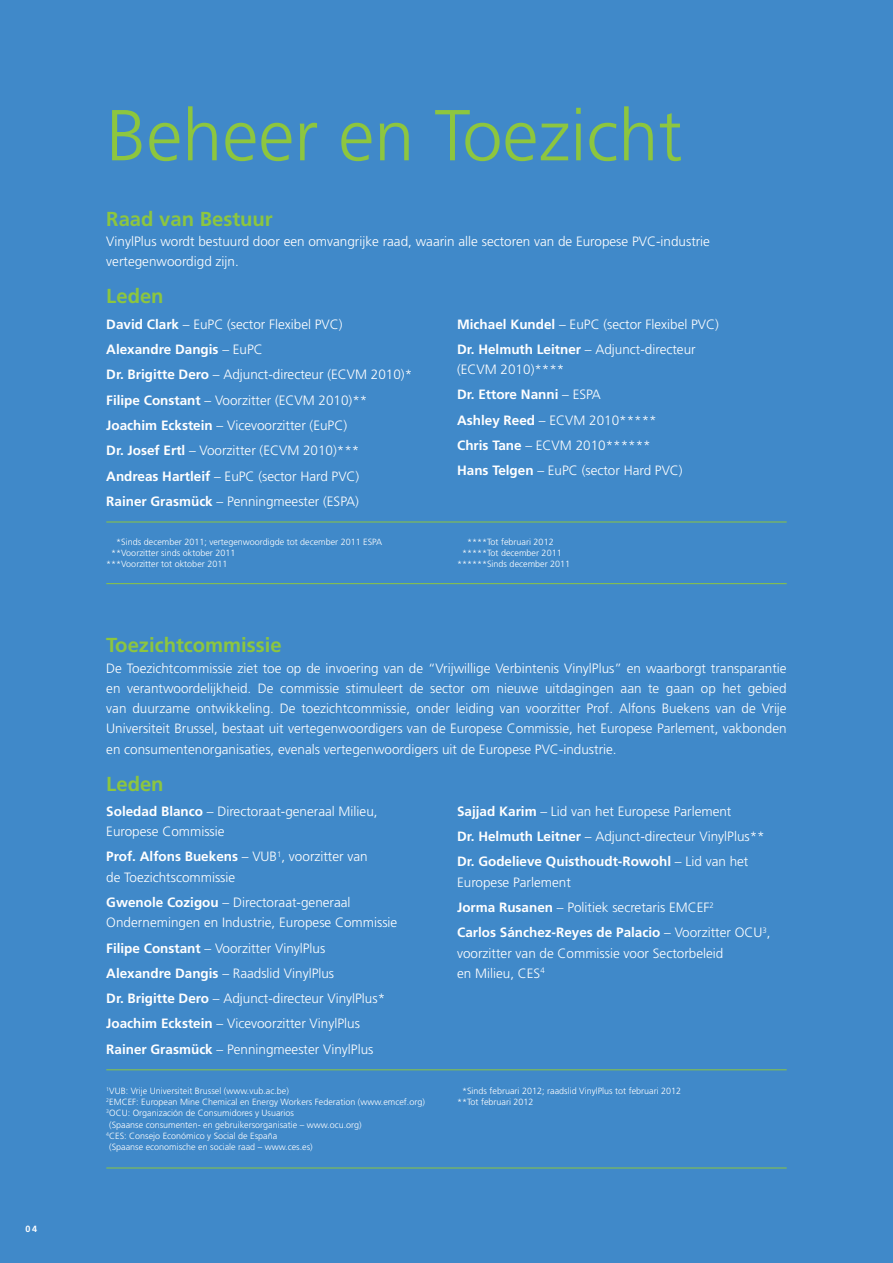
<style>
.page{position:relative;width:893px;height:1263px;background:#4089c9}
.page>*{position:absolute;margin:0;border:0;box-sizing:border-box;transform-origin:0 0}
.t1{font:300 72px "Frutiger LT Std";color:#8dc63f}
.t2{font:700 20.25px "Frutiger LT Std";color:#8dc63f}
.t3{font:300 13.5px/25.3px "Frutiger LT Std";color:#fff}
.t4{font:300 9px/11.2px "Frutiger LT Std";color:#fff}
.t5{font:700 9px "Frutiger LT Std";color:#fff}
.s1{font-weight:700}
</style>
<div class="page">
<hr style="left:106px;top:522px;width:681px;height:1px;background:#8dc63f">
<hr style="left:106px;top:583px;width:681px;height:1px;background:#8dc63f">
<hr style="left:106px;top:1069px;width:681px;height:1px;background:#8dc63f">
<hr style="left:106px;top:1167px;width:681px;height:1px;background:#8dc63f">
<p class="t5" style="left:26px;top:1223px;width:13px">04</p>
<h1 class="t1" style="left:106px;top:95px;width:578px">Beheer en Toezicht</h1>
<h2 class="t2" style="left:106px;top:207px;width:168px">Raad van Bestuur</h2>
<p class="t3" style="left:106px;top:231px;width:605px;line-height:20.2px">VinylPlus wordt bestuurd door een omvangrijke raad, waarin alle sectoren van de Europese PVC-industrie vertegenwoordigd zijn.</p>
<h2 class="t2" style="left:106px;top:284px;width:59px">Leden</h2>
<p class="t3" style="left:106px;top:311px;width:307px"><span class="s1">David Clark</span> – EuPC (sector Flexibel PVC)<br><span class="s1">Alexandre Dangis</span> – EuPC<br><span class="s1">Dr. Brigitte Dero</span> – Adjunct-directeur (ECVM 2010)* <span class="s1">Filipe Constant</span> – Voorzitter (ECVM 2010)** <span class="s1">Joachim Eckstein</span> – Vicevoorzitter (EuPC)<br><span class="s1">Dr. Josef Ertl</span> – Voorzitter (ECVM 2010)*** <span class="s1">Andreas Hartleif</span> – EuPC (sector Hard PVC)<br><span class="s1">Rainer Grasmück</span> – Penningmeester (ESPA)</p>
<p class="t3" style="left:457px;top:311px;width:263px"><span class="s1">Michael Kundel</span> – EuPC (sector Flexibel PVC)<br><span class="s1">Dr. Helmuth Leitner</span> – Adjunct-directeur</p>
<p class="t3" style="left:457px;top:357px;width:227px">(ECVM 2010)****<br><span class="s1">Dr. Ettore Nanni</span> – ESPA<br><span class="s1">Ashley Reed</span> – ECVM 2010*****<br><span class="s1">Chris Tane</span> – ECVM 2010******<br><span class="s1">Hans Telgen</span> – EuPC (sector Hard PVC)</p>
<p class="t4" style="left:116px;top:536px;width:267px">*Sinds december 2011; vertegenwoordigde tot december 2011 ESPA</p>
<p class="t4" style="left:111px;top:547px;width:126px">**Voorzitter sinds oktober 2011</p>
<p class="t4" style="left:106px;top:559px;width:123px">***Voorzitter tot oktober 2011</p>
<p class="t4" style="left:467px;top:536px;width:88px">****Tot februari 2012</p>
<p class="t4" style="left:462px;top:547px;width:101px">*****Tot december 2011</p>
<p class="t4" style="left:457px;top:559px;width:115px">******Sinds december 2011</p>
<h2 class="t2" style="left:106px;top:633px;width:177px">Toezichtcommissie</h2>
<p class="t3" style="left:106px;top:658px;width:682px;line-height:20.2px;text-align:justify">De Toezichtcommissie ziet toe op de invoering van de “Vrijwillige Verbintenis VinylPlus” en waarborgt transparantie en verantwoordelijkheid. De commissie stimuleert de sector om nieuwe uitdagingen aan te gaan op het gebied van duurzame ontwikkeling. De toezichtcommissie, onder leiding van voorzitter Prof. Alfons Buekens van de Vrije Universiteit Brussel, bestaat uit vertegenwoordigers van de Europese Commissie, het Europese Parlement, vakbonden en consumentenorganisaties, evenals vertegenwoordigers uit de Europese PVC-industrie.</p>
<h2 class="t2" style="left:106px;top:771px;width:59px">Leden</h2>
<p class="t3" style="left:106px;top:801px;width:273px;line-height:20.2px"><span class="s1">Soledad Blanco</span> – Directoraat-generaal Milieu,<br>Europese Commissie</p>
<p class="t3" style="left:106px;top:847px;width:263px;line-height:20.2px"><span class="s1">Prof. Alfons Buekens</span> – VUB<sup>1</sup>, voorzitter van de Toezichtscommissie</p>
<p class="t3" style="left:106px;top:892px;width:293px;line-height:20.2px"><span class="s1">Gwenole Cozigou</span> – Directoraat-generaal<br>Ondernemingen en Industrie, Europese Commissie</p>
<p class="t3" style="left:106px;top:935px;width:280px"><span class="s1">Filipe Constant</span> – Voorzitter VinylPlus <span class="s1">Alexandre Dangis</span> – Raadslid VinylPlus<br><span class="s1">Dr. Brigitte Dero</span> – Adjunct-directeur VinylPlus* <span class="s1">Joachim Eckstein</span> – Vicevoorzitter VinylPlus <span class="s1">Rainer Grasmück</span> – Penningmeester VinylPlus</p>
<p class="t3" style="left:457px;top:799px;width:309px"><span class="s1">Sajjad Karim</span> – Lid van het Europese Parlement<br><span class="s1">Dr. Helmuth Leitner</span> – Adjunct-directeur VinylPlus**<br><span class="s1">Dr. Godelieve Quisthoudt-Rowohl</span> – Lid van het</p>
<p class="t3" style="left:457px;top:869px;width:315px">Europese Parlement<br><span class="s1">Jorma Rusanen</span> – Politiek secretaris EMCEF<sup>2<br></sup><span class="s1">Carlos Sánchez-Reyes de Palacio</span> – Voorzitter OCU<sup>3</sup>,</p>
<p class="t3" style="left:457px;top:943px;width:268px;line-height:20.2px">voorzitter van de Commissie voor Sectorbeleid en Milieu, CES<sup>4</sup></p>
<p class="t4" style="left:106px;top:1085px;width:184px"><sup>1</sup>VUB: Vrije Universiteit Brussel (www.vub.ac.be)</p>
<p class="t4" style="left:106px;top:1096px;width:320px"><sup>2</sup>EMCEF: European Mine Chemical en Energy Workers Federation (www.emcef.org)</p>
<p class="t4" style="left:106px;top:1108px;width:189px"><sup>3</sup>OCU: Organización de Consumidores y Usuarios</p>
<p class="t4" style="left:109px;top:1119px;width:254px">(Spaanse consumenten- en gebruikersorganisatie – www.ocu.org)</p>
<p class="t4" style="left:106px;top:1130px;width:172px"><sup>4</sup>CES: Consejo Económico y Social de España</p>
<p class="t4" style="left:109px;top:1141px;width:205px">(Spaanse economische en sociale raad – www.ces.es)</p>
<p class="t4" style="left:457px;top:1085px;width:226px;text-indent:5px">*Sinds februari 2012; raadslid VinylPlus tot februari 2012 **Tot februari 2012</p>
</div>
